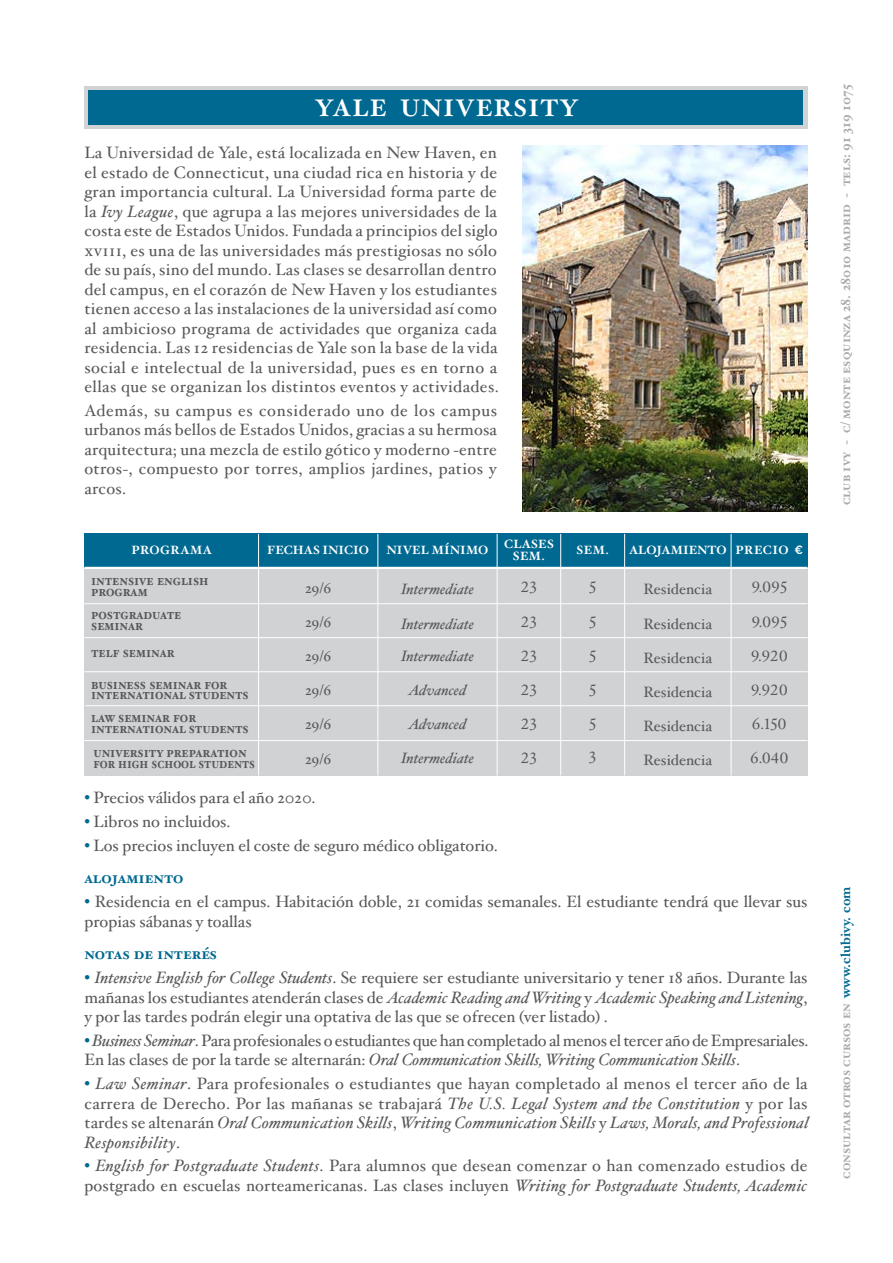
<style>
.page{position:relative;width:893px;height:1263px;background:#fff}
.page>*{position:absolute;margin:0;border:0;box-sizing:border-box;transform-origin:0 0}
.t1{font:700 24px "Hoefler Text";letter-spacing:.05em;color:#fff}
.t2{font:16.5px/19.5px "Hoefler Text";letter-spacing:.02em;color:#57585a;text-align:justify}
.t3{font:16.5px/19.5px "Hoefler Text";color:#57585a}
.t4{font:16.5px/19.5px "Hoefler Text";letter-spacing:-.02em;color:#57585a}
.t5{font:16.5px "Hoefler Text Bold Small Caps";color:#006991}
.t6{font:15px/23.4px "Hoefler Text Bold Small Caps";color:#57585a;scale:.9 1}
.t7{font:15px "Hoefler Text";color:#57585a}
.t8{font:italic 15px "Hoefler Text";color:#57585a}
.t9{font:15px "Hoefler Text Roman Alt";color:#57585a}
.t10{font:15px "Hoefler Text Bold Small Caps";color:#57585a;scale:.85 1}
.t11{font:13.5px "Hoefler Text Bold Small Caps";letter-spacing:.005em;color:#a8a9ad}
.t12{font:700 12px/12px "Hoefler Text";letter-spacing:.01em;color:#fff;text-align:center}
.t13{font:700 12px "Hoefler Text";letter-spacing:.04em;color:#fff}
.s1{font-style:italic}
.s2{font-family:"Hoefler Text Roman Small Caps"}
.s3{font-family:"Gotham";font-weight:500}
.s4{color:#006991}
.s5{font-family:"Hoefler Text";font-weight:700;color:#006991}
</style>
<div class="page">
<div style="left:84px;top:534px;width:723px;height:241px;background:#d1d2d4"></div>
<div style="left:84px;top:534px;width:723px;height:34px;background:#006991"></div>
<img style="left:522px;top:145px;width:285px;height:366px">
<svg style="left:84px;top:86px;width:723px;height:42px;background:#b7c5cb"></svg>
<div style="left:89px;top:90px;width:714px;height:34px;background:#006991"></div>
<hr style="left:84px;top:567px;width:723px;height:2px;background:#fff">
<hr style="left:84px;top:637px;width:723px;height:1px;background:#fff">
<hr style="left:84px;top:603px;width:723px;height:1px;background:#fff">
<hr style="left:85px;top:705px;width:723px;height:1px;background:#fff">
<hr style="left:84px;top:671px;width:723px;height:1px;background:#fff">
<hr style="left:84px;top:740px;width:723px;height:1px;background:#fff">
<hr style="left:258px;top:534px;width:1px;height:241px;background:#fff">
<hr style="left:496px;top:534px;width:1px;height:241px;background:#fff">
<hr style="left:624px;top:534px;width:1px;height:241px;background:#fff">
<hr style="left:730px;top:534px;width:1px;height:241px;background:#fff">
<hr style="left:560px;top:534px;width:1px;height:241px;background:#fff">
<hr style="left:377px;top:534px;width:1px;height:241px;background:#fff">
<h1 class="t1" style="left:315px;top:93px;width:265px">YALE UNIVERSITY</h1>
<p class="t2" style="left:84px;top:143px;width:416px;text-align:left">La Universidad de Yale, está localizada en New Haven, en el estado de Connecticut, una ciudad rica en historia y de gran importancia cultural. La Universidad forma parte de la <span class="s1">Ivy League</span>, que agrupa a las mejores universidades de la costa este de Estados Unidos. Fundada a principios del siglo <span class="s2">xviii</span>, es una de las universidades más prestigiosas no sólo de su país, sino del mundo. Las clases se desarrollan dentro del campus, en el corazón de New Haven y los estudiantes tienen acceso a las instalaciones de la universidad así como al ambicioso programa de actividades que organiza cada residencia. Las 12 residencias de Yale son la base de la vida social e intelectual de la universidad, pues es en torno a ellas que se organizan los distintos eventos y actividades.</p>
<p class="t2" style="left:84px;top:401px;width:414px">Además, su campus es considerado uno de los campus urbanos más bellos de Estados Unidos, gracias a su hermosa arquitectura; una mezcla de estilo gótico y moderno -entre otros-, compuesto por torres, amplios jardines, patios y arcos.</p>
<p class="t13" style="left:131px;top:543px;width:82px">PROGRAMA</p>
<p class="t12" style="left:267px;top:545px;width:103px">FECHAS INICIO</p>
<p class="t12" style="left:386px;top:545px;width:104px">NIVEL MÍNIMO</p>
<p class="t12" style="left:504px;top:539px;width:51px">CLASES<br>SEM.</p>
<p class="t12" style="left:576px;top:545px;width:34px">SEM.</p>
<p class="t12" style="left:629px;top:545px;width:175px">ALOJAMIENTO PRECIO <span class="s3">€</span></p>
<p class="t6" style="left:91px;top:569px;width:132px">intensive english</p>
<p class="t6" style="left:91px;top:579px;width:64px">program</p>
<p class="t9" style="left:589px;top:581px;width:9px">5</p>
<p class="t9" style="left:751px;top:581px;width:37px">9.095</p>
<p class="t9" style="left:751px;top:615px;width:37px">9.095</p>
<p class="t9" style="left:750px;top:649px;width:38px">9.920</p>
<p class="t9" style="left:750px;top:683px;width:38px">9.920</p>
<p class="t9" style="left:752px;top:717px;width:36px">6.150</p>
<p class="t9" style="left:750px;top:751px;width:40px">6.040</p>
<p class="t7" style="left:305px;top:579px;width:28px">29/6</p>
<p class="t8" style="left:401px;top:580px;width:75px">Intermediate</p>
<p class="t9" style="left:521px;top:581px;width:17px">23</p>
<p class="t7" style="left:643px;top:580px;width:70px">Residencia</p>
<p class="t6" style="left:91px;top:603px;width:102px">postgraduate</p>
<p class="t6" style="left:91px;top:611px;width:94px;line-height:27.3px">seminar telf seminar</p>
<p class="t7" style="left:305px;top:613px;width:28px">29/6</p>
<p class="t9" style="left:589px;top:615px;width:9px">5</p>
<p class="t8" style="left:401px;top:614px;width:75px">Intermediate</p>
<p class="t9" style="left:521px;top:615px;width:17px">23</p>
<p class="t7" style="left:643px;top:614px;width:70px">Residencia</p>
<p class="t8" style="left:401px;top:647px;width:75px">Intermediate</p>
<p class="t7" style="left:305px;top:647px;width:28px">29/6</p>
<p class="t9" style="left:589px;top:649px;width:9px">5</p>
<p class="t9" style="left:521px;top:649px;width:17px">23</p>
<p class="t7" style="left:643px;top:648px;width:70px">Residencia</p>
<p class="t6" style="left:91px;top:672px;width:153px">business seminar for</p>
<p class="t6" style="left:91px;top:683px;width:176px">international students law seminar for</p>
<p class="t6" style="left:91px;top:716px;width:176px;line-height:24px">international students university preparation</p>
<p class="t10" style="left:93px;top:753px;width:192px">for high school students</p>
<p class="t9" style="left:589px;top:683px;width:9px">5</p>
<p class="t9" style="left:521px;top:683px;width:17px">23</p>
<p class="t7" style="left:305px;top:681px;width:28px">29/6</p>
<p class="t7" style="left:305px;top:715px;width:28px">29/6</p>
<p class="t7" style="left:305px;top:750px;width:28px">29/6</p>
<p class="t3" style="left:84px;top:788px;width:233px"><span class="s4">•</span> Precios válidos para el año 2020.</p>
<p class="t3" style="left:84px;top:812px;width:148px"><span class="s4">•</span> Libros no incluidos.</p>
<p class="t3" style="left:84px;top:836px;width:415px"><span class="s4">•</span> Los precios incluyen el coste de seguro médico obligatorio.</p>
<p class="t5" style="left:84px;top:867px;width:101px">alojamiento</p>
<p class="t3" style="left:84px;top:892px;width:724px"><span class="s4">•</span> Residencia en el campus. Habitación doble, 21 comidas semanales. El estudiante tendrá que llevar sus propias sábanas y toallas</p>
<p class="t5" style="left:84px;top:943px;width:134px">notas de interés</p>
<p class="t2" style="left:84px;top:968px;width:724px"><span class="s4">•</span> <span class="s1">Intensive English for College Students</span>. Se requiere ser estudiante universitario y tener 18 años. Durante las mañanas los estudiantes atenderán clases de <span class="s1">Academic Reading and Writing</span> y <span class="s1">Academic Speaking and Listening</span>, y por las tardes podrán elegir una optativa de las que se ofrecen (ver listado) .</p>
<p class="t4" style="left:84px;top:1031px;width:725px"><span class="s4">•</span> <span class="s1">Business Seminar</span>. Para profesionales o estudiantes que han completado al menos el tercer año de Empresariales.<br>En las clases de por la tarde se alternarán: <span class="s1">Oral Communication Skills, Writing Communication Skills</span>.</p>
<p class="t2" style="left:84px;top:1074px;width:726px"><span class="s4">•</span> <span class="s1">Law Seminar</span>. Para profesionales o estudiantes que hayan completado al menos el tercer año de la carrera de Derecho. Por las mañanas se trabajará <span class="s1">The U.S. Legal System and the Constitution</span> y por las tardes se altenarán <span class="s1">Oral Communication Skills</span>, <span class="s1">Writing Communication Skills</span> y <span class="s1">Laws, Morals, and Professional Responsibility</span>.</p>
<p class="t2" style="left:84px;top:1157px;width:724px"><span class="s4">•</span> <span class="s1">English for Postgraduate Students</span>. Para alumnos que desean comenzar o han comenzado estudios de postgrado en escuelas norteamericanas. Las clases incluyen <span class="s1">Writing for Postgraduate Students, Academic</span></p>
<p class="t8" style="left:408px;top:681px;width:60px">Advanced</p>
<p class="t8" style="left:408px;top:715px;width:60px">Advanced</p>
<p class="t8" style="left:401px;top:749px;width:75px">Intermediate</p>
<p class="t7" style="left:643px;top:683px;width:70px">Residencia</p>
<p class="t7" style="left:643px;top:717px;width:70px">Residencia</p>
<p class="t7" style="left:643px;top:751px;width:70px">Residencia</p>
<p class="t9" style="left:589px;top:717px;width:9px">5</p>
<p class="t9" style="left:589px;top:751px;width:9px">3</p>
<p class="t9" style="left:521px;top:717px;width:17px">23</p>
<p class="t9" style="left:521px;top:752px;width:17px">23</p>
<p class="t11" style="left:837px;top:505px;width:423px;rotate:-90deg">club ivy - c/ monte esquinza 28. 28010 madrid - tels: 91 319 1075</p>
<p class="t11" style="left:837px;top:1179px;width:294px;rotate:-90deg">consultar otros cursos en <span class="s5">www.clubivy. com</span></p>
</div>
